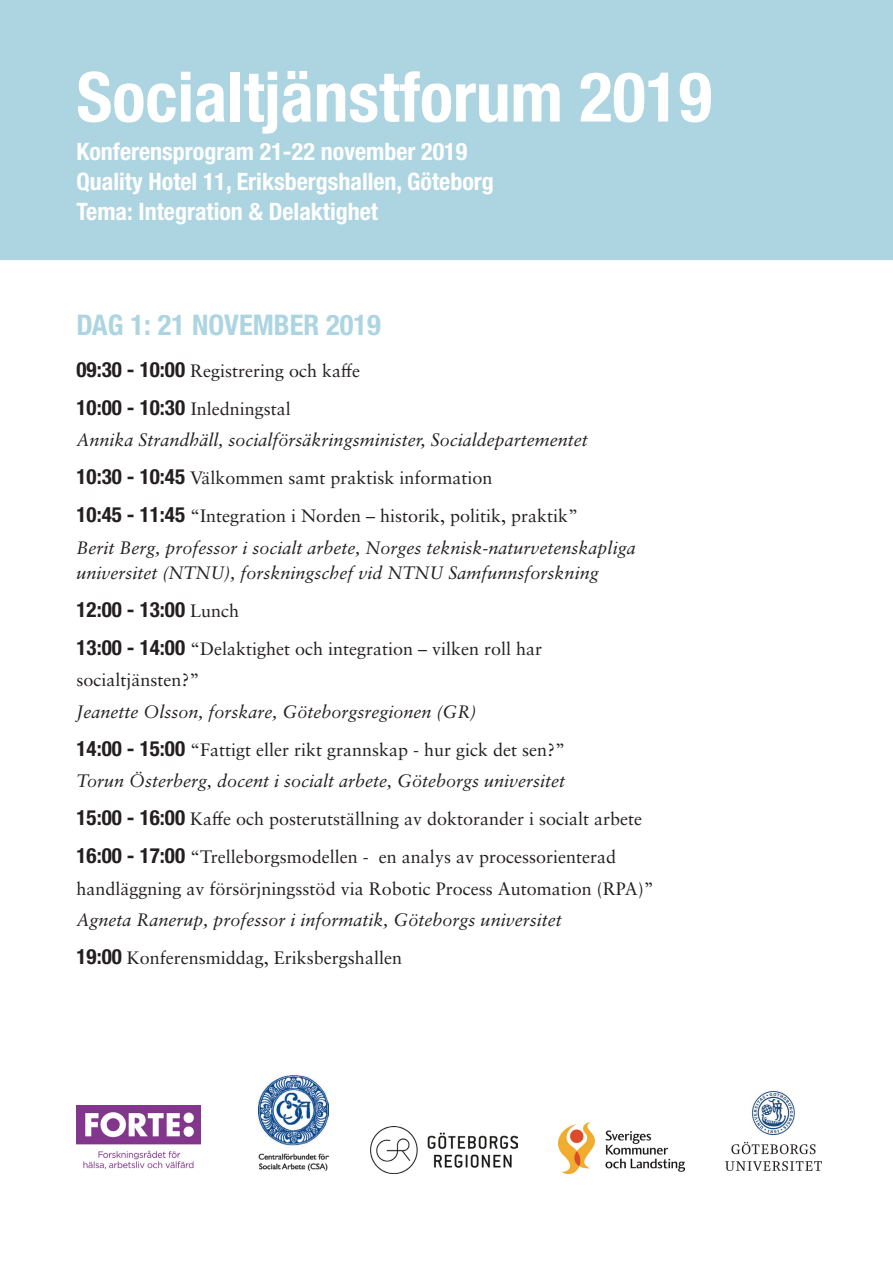
<style>
.page{position:relative;width:893px;height:1263px;background:#fff}
.page>*{position:absolute;margin:0;border:0;box-sizing:border-box;transform-origin:0 0}
.t1{font:700 condensed 69px "Helvetica Neue LT Pro";color:#fff}
.Datum{font:700 condensed 28.5px "Helvetica Neue LT Pro";color:#add5e1}
.t2{font:700 condensed 24px/30px "Helvetica Neue LT Pro";color:#fff}
.Datum-2{font:700 condensed 21px "Helvetica Neue LT Pro";color:#231f20}
.Datum-3{font:18px "Sabon LT Pro";color:#231f20}
.Datum-4{font:italic 18px/25.2px "Sabon LT Pro";color:#231f20}
.s1{font-family:"Helvetica Neue LT Pro";font-weight:700;font-stretch:condensed;font-size:21px}
.s2{font-family:"Sabon LT Pro";font-weight:400;font-stretch:normal;font-size:18px}
</style>
<div class="page">
<div style="left:0;top:0;width:893px;height:260px;background:#add5e1"></div>
<img style="left:77px;top:1105px;width:124px;height:63px">
<img style="left:259px;top:1076px;width:70px;height:94px">
<img style="left:559px;top:1123px;width:126px;height:51px">
<img style="left:725px;top:1092px;width:96px;height:79px">
<img style="left:370px;top:1126px;width:147px;height:47px">
<p class="t1" style="left:77px;top:56px;width:637px">Socialtjänstforum 2019</p>
<p class="t2" style="left:77px;top:136px;width:419px">Konferensprogram 21-22 november 2019<br>Quality Hotel 11, Eriksbergshallen, Göteborg<br>Tema: Integration &amp; Delaktighet</p>
<p class="Datum" style="left:77px;top:307px;width:306px">DAG 1: 21 NOVEMBER 2019</p>
<p class="Datum-3" style="left:77px;top:359px;width:285px"><span class="s1">09:30 - 10:00</span> Registrering och kaffe</p>
<p class="Datum-3" style="left:77px;top:397px;width:216px"><span class="s1">10:00 - 10:30</span> Inledningstal</p>
<p class="Datum-4" style="left:77px;top:427px;width:513px">Annika Strandhäll, socialförsäkringsminister, Socialdepartementet</p>
<p class="Datum-3" style="left:77px;top:467px;width:418px"><span class="s1">10:30 - 10:45</span> Välkommen samt praktisk information</p>
<p class="Datum-3" style="left:77px;top:504px;width:503px"><span class="s1">10:45 - 11:45</span> “Integration i Norden – historik, politik, praktik”</p>
<p class="Datum-4" style="left:77px;top:534px;width:561px">Berit Berg, professor i socialt arbete, Norges teknisk-naturvetenskapliga universitet (NTNU), forskningschef vid NTNU Samfunnsforskning</p>
<p class="Datum-2" style="left:77px;top:597px;width:164px">12:00 - 13:00 <span class="s2">Lunch</span></p>
<p class="Datum-3" style="left:77px;top:637px;width:467px"><span class="s1">13:00 - 14:00</span> “Delaktighet och integration – vilken roll har</p>
<p class="Datum-3" style="left:77px;top:669px;width:125px">socialtjänsten?”</p>
<p class="Datum-4" style="left:77px;top:698px;width:402px">Jeanette Olsson, forskare, Göteborgsregionen (GR)</p>
<p class="Datum-3" style="left:77px;top:738px;width:490px"><span class="s1">14:00 - 15:00</span> “Fattigt eller rikt grannskap - hur gick det sen?”</p>
<p class="Datum-4" style="left:77px;top:768px;width:490px">Torun Österberg, docent i socialt arbete, Göteborgs universitet</p>
<p class="Datum-3" style="left:77px;top:808px;width:567px"><span class="s1">15:00 - 16:00</span> Kaffe och posterutställning av doktorander i socialt arbete</p>
<p class="Datum-3" style="left:77px;top:845px;width:541px"><span class="s1">16:00 - 17:00</span> “Trelleborgsmodellen - en analys av processorienterad</p>
<p class="Datum-3" style="left:77px;top:877px;width:579px">handläggning av försörjningsstöd via Robotic Process Automation (RPA)”</p>
<p class="Datum-4" style="left:77px;top:907px;width:487px">Agneta Ranerup, professor i informatik, Göteborgs universitet</p>
<p class="Datum-3" style="left:77px;top:946px;width:327px"><span class="s1">19:00</span> Konferensmiddag, Eriksbergshallen</p>
</div>
